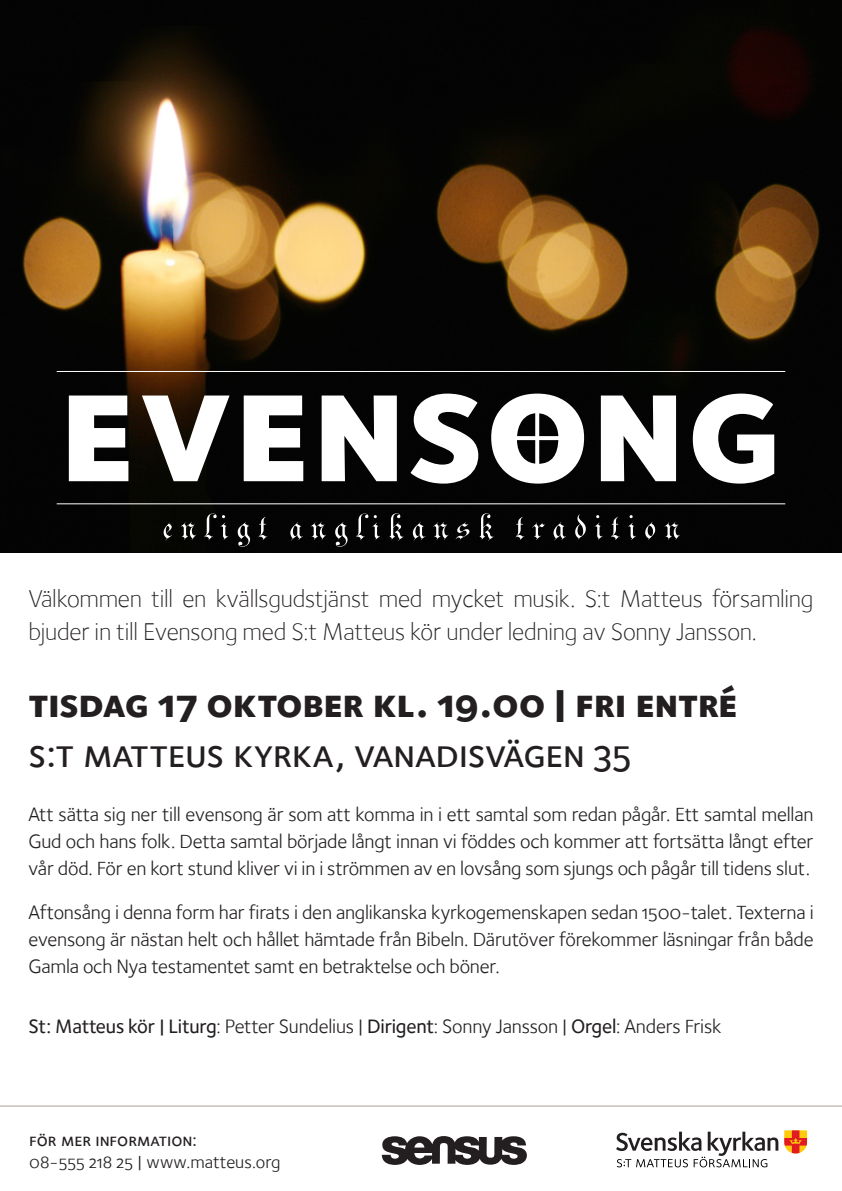
<style>
.page{position:relative;width:842px;height:1191px;background:#fff}
.page>*{position:absolute;margin:0;border:0;box-sizing:border-box;transform-origin:0 0}
.t1{font:161px "Foundry Sterling Extra Bld Expert";color:#fff}
.t2{font:61px "Parchment";letter-spacing:.14em;color:#fff}
.Fakta_rubrik{font:40px "Foundry Sterling Extra Bld Expert";letter-spacing:-.01em;color:#231f20}
.Fakta_rubrik-2{font:40px "Foundry Sterling Medium Expert";letter-spacing:-.01em;color:#231f20}
.t3{font:300 25px/33px "Foundry Sterling";letter-spacing:-.01em;color:#231f20}
.t4{font:20px/27px "Foundry Sterling Book OSF";letter-spacing:-.01em;color:#231f20;text-align:justify}
.Fakta_rubrik-3{font:18px "Foundry Sterling Book OSF";color:#231f20}
.Fakta_rubrik-4{font:18px "Foundry Sterling Medium Expert";color:#231f20}
.s1{font-family:"Foundry Sterling Medium OSF"}
</style>
<div class="page">
<img style="left:0;top:0;width:842px;height:552px">
<svg style="left:616px;top:1131px;width:162px;height:36px"></svg>
<svg style="left:784px;top:1130px;width:23px;height:23px"></svg>
<hr style="left:0;top:1105px;width:842px;height:1px;background:#a8a092">
<svg style="left:382px;top:1136px;width:145px;height:28px"></svg>
<hr style="left:57px;top:371px;width:728px;height:1px;background:#fff">
<hr style="left:57px;top:503px;width:728px;height:1px;background:#fff">
<svg style="left:535px;top:410px;width:4px;height:56px"></svg>
<svg style="left:513px;top:436px;width:51px;height:4px"></svg>
<p class="t1" style="left:59px;top:327px;width:726px">evensong</p>
<p class="t2" style="left:163px;top:483px;width:518px">enligt anglikansk tradition</p>
<p class="t3" style="left:28px;top:581px;width:787px">Välkommen till en kvällsgudstjänst med mycket musik. S:t Matteus församling bjuder in till Evensong med S:t Matteus kör under ledning av Sonny Jansson.</p>
<p class="Fakta_rubrik" style="left:28px;top:678px;width:711px">tisdag 17 oktober kl. 19.00 | fri entré</p>
<p class="Fakta_rubrik-2" style="left:28px;top:730px;width:605px">s:t matteus kyrka, vanadisvägen 35</p>
<p class="t4" style="left:28px;top:800px;width:787px">Att sätta sig ner till evensong är som att komma in i ett samtal som redan pågår. Ett samtal mellan Gud och hans folk. Detta samtal började långt innan vi föddes och kommer att fortsätta långt efter vår död. För en kort stund kliver vi in i strömmen av en lovsång som sjungs och pågår till tidens slut.</p>
<p class="t4" style="left:28px;top:898px;width:787px">Aftonsång i denna form har firats i den anglikanska kyrkogemenskapen sedan 1500-talet. Texterna i evensong är nästan helt och hållet hämtade från Bibeln. Därutöver förekommer läsningar från både Gamla och Nya testamentet samt en betraktelse och böner.</p>
<p class="t4" style="left:28px;top:1012px;width:695px"><span class="s1">St: Matteus kör | Liturg</span>: Petter Sundelius | <span class="s1">Dirigent</span>: Sonny Jansson | <span class="s1">Orgel</span>: Anders Frisk</p>
<p class="Fakta_rubrik-4" style="left:29px;top:1129px;width:169px">för mer information:</p>
<p class="Fakta_rubrik-3" style="left:29px;top:1151px;width:253px">08-555 218 25 | www.matteus.org</p>
</div>
